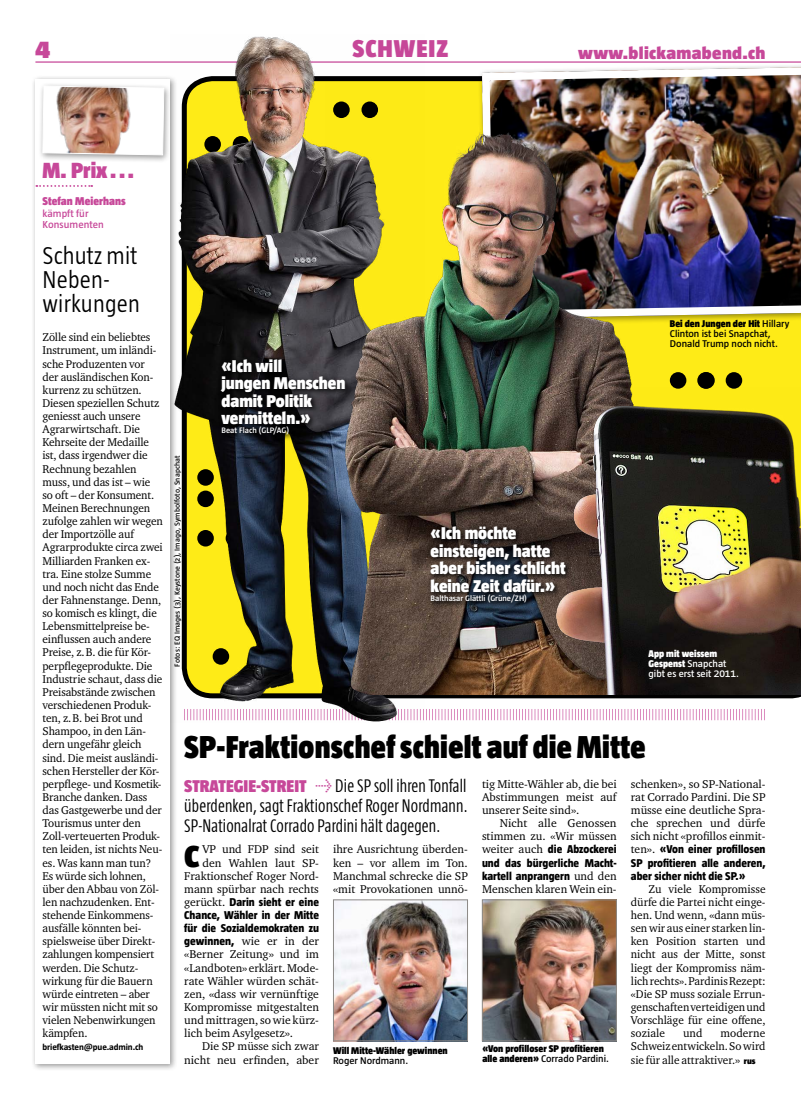
<style>
.page{position:relative;width:801px;height:1099px;background:#fff}
.page>*{position:absolute;margin:0;border:0;box-sizing:border-box;transform-origin:0 0}
._02_Zweitstoff_x04{font:900 32.5px "Taz";letter-spacing:.01em;color:#000;scale:.95 1}
._11___Lauftext_Initi{font:900 31.12px "Taz Text";color:#000}
._03_Drittstoff_Light{font:300 25px/23.8px "Taz";letter-spacing:.01em;color:#000;scale:.95 1}
.t1{font:900 25px "Taz";letter-spacing:.04em;color:#c74899}
.t2{font:900 25px "Taz Text";color:#c74899;scale:1.05 1}
.t3{font:900 22.5px "Taz";color:#c74899}
._05___Lead_x06{font:300 18.75px/20px "Taz Cd";letter-spacing:.01em;color:#000;text-align:justify}
._18_Kernsatz_x10{font:900 17.5px/17.5px "Taz";color:#fff}
.t4{font:900 17.5px "Taz Text";letter-spacing:.02em;color:#c74899}
._35_Kolumne_Lauftext{font:11.62px/13.1px "Charter ITC Pro";letter-spacing:-.01em;color:#000}
._12_Lauftext_x08{font:11.62px/13.1px "Charter ITC Pro";color:#000;text-align:justify}
._11___Lauftext_Initi-2{font:11.62px "Charter ITC Pro";color:#000}
._11___Lauftext_Initi-3{font:800 11.62px "Taz";color:#000}
.t5{font:900 11.62px "Taz";letter-spacing:.005em;color:#c74899}
.t6{font:10.38px/11.2px "Taz Text Regular Grade 106";letter-spacing:.005em;color:#c74899}
._17_Legende_x11{font:900 10px/10px "Taz";color:#000}
._17_Legende_x11-2{font:10px/10px "Taz Text Regular Grade 106";color:#000}
._17_Legende_x11-3{font:10px/10px "Taz Text Regular Grade 106";color:#fff}
._35_Kolumne_Lauftext-2{font:700 8.75px "Taz Text";letter-spacing:-.01em;color:#000}
._18_Kernsatz_x10-2{font:600 8.12px "Taz Text";color:#fff}
.t7{font:7.5px "Taz Text Regular Grade 106";letter-spacing:.01em;color:#000}
.s1{font-family:"Taz";font-weight:900}
.s2{font-family:"Taz";font-weight:900;font-size:17.5px;color:#c74899}
.s3{font-family:"Meta Serif OT";font-weight:700;font-size:15.75px;color:#c74899}
.s4{font-family:"Taz";font-weight:800}
.s5{font-family:"Charter ITC Pro";font-weight:400}
.s6{font-family:"Taz Text Regular Grade 106";font-weight:400}
.s7{font-family:"Taz Text";font-weight:900;font-size:8.75px}
</style>
<div class="page">
<svg style="left:426px;top:709px;width:339px;height:11px"></svg>
<hr style="left:35px;top:61px;width:766px;height:2px;background:#c74899">
<div style="left:31px;top:74px;width:147px;height:997px;background:#000;opacity:.4"></div>
<div style="left:35px;top:79px;width:135px;height:984px;background:#fff"></div>
<div style="left:39px;top:82px;width:133px;height:81px;background:#000;opacity:.4"></div>
<img style="left:42px;top:85px;width:122px;height:70px">
<svg style="left:36px;top:185px;width:56px;height:2px"></svg>
<img style="left:335px;top:901px;width:131px;height:138px">
<div style="left:333px;top:899px;width:135px;height:142px;border:1px solid #8c8986"></div>
<img style="left:484px;top:901px;width:131px;height:138px">
<div style="left:482px;top:899px;width:135px;height:142px;border:1px solid #8c8986"></div>
<svg style="left:478px;top:65px;width:323px;height:14px"></svg>
<img style="left:170px;top:36px;width:254px;height:686px">
<div style="left:217px;top:355px;width:135px;height:86px;background:#000;opacity:.8"></div>
<img style="left:325px;top:79px;width:476px;height:615px">
<img style="left:553px;top:387px;width:248px;height:307px">
<div style="left:427px;top:523px;width:146px;height:86px;background:#000;opacity:.8"></div>
<p class="t2" style="left:35px;top:35px;width:15px">4</p>
<p class="t1" style="left:353px;top:34px;width:97px">SCHWEIZ</p>
<p class="t4" style="left:578px;top:43px;width:189px">www.blickamabend.ch</p>
<p class="t3" style="left:43px;top:158px;width:93px">M. Prix...</p>
<p class="t5" style="left:43px;top:195px;width:85px">Stefan Meierhans</p>
<p class="t6" style="left:43px;top:207px;width:63px">kämpft für<br>Konsumenten</p>
<p class="_03_Drittstoff_Light" style="left:43px;top:243px;width:104px">Schutz mit<br>Neben&shy;wirkungen</p>
<p class="_35_Kolumne_Lauftext" style="left:43px;top:330px;width:122px">Zölle sind ein beliebtes<br>Instrument, um inländi&shy;sche Produzenten vor der ausländischen Kon&shy;kurrenz zu schützen.<br>Diesen speziellen Schutz geniesst auch unsere<br>Agrarwirtschaft. Die<br>Kehrseite der Medaille ist, dass irgendwer die<br>Rechnung bezahlen muss, und das ist – wie so oft – der Konsument.<br>Meinen Berechnungen zufolge zahlen wir wegen der Importzölle auf<br>Agrarprodukte circa zwei<br>Milliarden Franken ex&shy;tra. Eine stolze Summe und noch nicht das Ende der Fahnenstange. Denn, so komisch es klingt, die<br>Lebensmittelpreise be&shy;einflussen auch andere<br>Preise, z.B. die für Kör&shy;perpflegeprodukte. Die<br>Industrie schaut, dass die<br>Preisabstände zwischen verschiedenen Produk&shy;ten, z.B. bei Brot und<br>Shampoo, in den Län&shy;dern ungefähr gleich sind. Die meist ausländi&shy;schen Hersteller der Kör&shy;perpflege- und Kosmetik-<br>Branche danken. Dass das Gastgewerbe und der<br>Tourismus unter den<br>Zoll-verteuerten Produk&shy;ten leiden, ist nichts Neu&shy;es. Was kann man tun?<br>Es würde sich lohnen, über den Abbau von Zöl&shy;len nachzudenken. Ent&shy;stehende Einkommens&shy;ausfälle könnten bei&shy;spielsweise über Direkt&shy;zahlungen kompensiert werden. Die Schutz&shy;wirkung für die Bauern würde eintreten – aber wir müssten nicht mit so vielen Nebenwirkungen kämpfen.</p>
<p class="_35_Kolumne_Lauftext-2" style="left:43px;top:1042px;width:102px">briefkasten@pue.admin.ch</p>
<p class="t7" style="left:173px;top:666px;width:212px;rotate:-90deg">Fotos: EQ Images (3), Keystone (2), Imago, Symbolfoto, Snapchat</p>
<p class="_18_Kernsatz_x10" style="left:221px;top:356px;width:125px">«Ich will<br>jungen Menschen damit Politik vermitteln.»</p>
<p class="_18_Kernsatz_x10-2" style="left:221px;top:426px;width:69px">Beat Flach (GLP/AG)</p>
<p class="_18_Kernsatz_x10" style="left:431px;top:524px;width:136px">«Ich möchte einsteigen, hatte aber bisher schlicht keine Zeit dafür.»</p>
<p class="_18_Kernsatz_x10-2" style="left:431px;top:594px;width:98px">Balthasar Glättli (Grüne/ZH)</p>
<p class="_17_Legende_x11-2" style="left:670px;top:318px;width:121px"><span class="s1">Bei den Jungen der Hit</span> Hillary<br>Clinton ist bei Snapchat,<br>Donald Trump noch nicht.</p>
<p class="_17_Legende_x11-3" style="left:648px;top:648px;width:92px"><span class="s1">App mit weissem<br>Gespenst</span> Snapchat gibt es erst seit 2011.</p>
<p class="_02_Zweitstoff_x04" style="left:184px;top:728px;width:487px">SP-Fraktionschef schielt auf die Mitte</p>
<p class="_05___Lead_x06" style="left:184px;top:775px;width:285px"><span class="s2">STRATEGIE-STREIT</span> <span class="s3">→</span> Die SP soll ihren Tonfall überdenken, sagt Fraktionschef Roger Nordmann.<br>SP-Nationalrat Corrado Pardini hält dagegen.</p>
<p class="_12_Lauftext_x08" style="left:482px;top:777px;width:136px">tig Mitte-Wähler ab, die bei Abstimmungen meist auf unserer Seite sind».</p>
<p class="_12_Lauftext_x08" style="left:482px;top:816px;width:136px;text-indent:18px">Nicht alle Genossen stimmen zu. «Wir müssen weiter auch <span class="s4">die Abzockerei und das bürgerliche Macht&shy;kartell anprangern</span> und den Menschen klaren Wein ein-</p>
<p class="_11___Lauftext_Initi" style="left:184px;top:838px;width:17px">C</p>
<p class="_11___Lauftext_Initi-2" style="left:202px;top:842px;width:118px">VP und FDP sind seit</p>
<p class="_12_Lauftext_x08" style="left:333px;top:842px;width:136px">ihre Ausrichtung überden&shy;ken – vor allem im Ton.<br>Manchmal schrecke die SP «mit Provokationen unnö-</p>
<p class="_11___Lauftext_Initi-2" style="left:202px;top:855px;width:117px">den Wahlen laut SP-</p>
<p class="_11___Lauftext_Initi-2" style="left:184px;top:868px;width:136px">Fraktionschef Roger Nord-</p>
<p class="_11___Lauftext_Initi-2" style="left:184px;top:881px;width:136px">mann spürbar nach rechts</p>
<p class="_11___Lauftext_Initi-3" style="left:184px;top:895px;width:136px"><span class="s5">gerückt.</span> Darin sieht er eine</p>
<p class="_11___Lauftext_Initi-3" style="left:184px;top:908px;width:136px">Chance, Wähler in der Mitte</p>
<p class="_11___Lauftext_Initi-3" style="left:184px;top:921px;width:136px">für die Sozialdemokraten zu</p>
<p class="_11___Lauftext_Initi-2" style="left:184px;top:934px;width:136px"><span class="s4">gewinnen,</span> wie er in der</p>
<p class="_11___Lauftext_Initi-2" style="left:184px;top:947px;width:136px">«Berner Zeitung» und im</p>
<p class="_11___Lauftext_Initi-2" style="left:184px;top:960px;width:136px">«Landboten» erklärt. Mode-</p>
<p class="_11___Lauftext_Initi-2" style="left:184px;top:973px;width:136px">rate Wähler würden schät-</p>
<p class="_11___Lauftext_Initi-2" style="left:184px;top:986px;width:136px">zen, «dass wir vernünftige</p>
<p class="_11___Lauftext_Initi-2" style="left:184px;top:999px;width:136px">Kompromisse mitgestalten</p>
<p class="_11___Lauftext_Initi-2" style="left:184px;top:1012px;width:136px">und mittragen, so wie kürz-</p>
<p class="_11___Lauftext_Initi-2" style="left:184px;top:1026px;width:110px">lich beim Asylgesetz».</p>
<p class="_12_Lauftext_x08" style="left:184px;top:1039px;width:136px;text-align:right">Die SP müsse sich zwar nicht neu erfinden, aber</p>
<p class="_17_Legende_x11" style="left:333px;top:1045px;width:116px">Will Mitte-Wähler gewinnen<br><span class="s6">Roger Nordmann.</span></p>
<p class="_17_Legende_x11" style="left:482px;top:1043px;width:128px">«Von profilloser SP profitieren alle anderen» <span class="s6">Corrado Pardini.</span></p>
<p class="_12_Lauftext_x08" style="left:631px;top:777px;width:136px">schenken», so SP-National&shy;rat Corrado Pardini. Die SP müsse eine deutliche Spra&shy;che sprechen und dürfe sich nicht «profillos einmit&shy;ten». <span class="s4">«Von einer profillosen SP profitieren alle anderen, aber sicher nicht die SP.»</span></p>
<p class="_12_Lauftext_x08" style="left:631px;top:882px;width:136px;text-indent:18px">Zu viele Kompromisse dürfe die Partei nicht einge&shy;hen. Und wenn, «dann müs&shy;sen wir aus einer starken lin&shy;ken Position starten und nicht aus der Mitte, sonst liegt der Kompromiss näm&shy;lich rechts». Pardinis Rezept: «Die SP muss soziale Errun&shy;genschaften verteidigen und Vorschläge für eine offene, soziale</p>
<p class="_12_Lauftext_x08" style="left:631px;top:1026px;width:136px;text-indent:90px">moderne Schweiz entwickeln. So wird sie für alle attraktiver.» <span class="s7">rus</span></p>
<p class="_12_Lauftext_x08" style="left:683px;top:1026px;width:21px">und</p>
</div>
